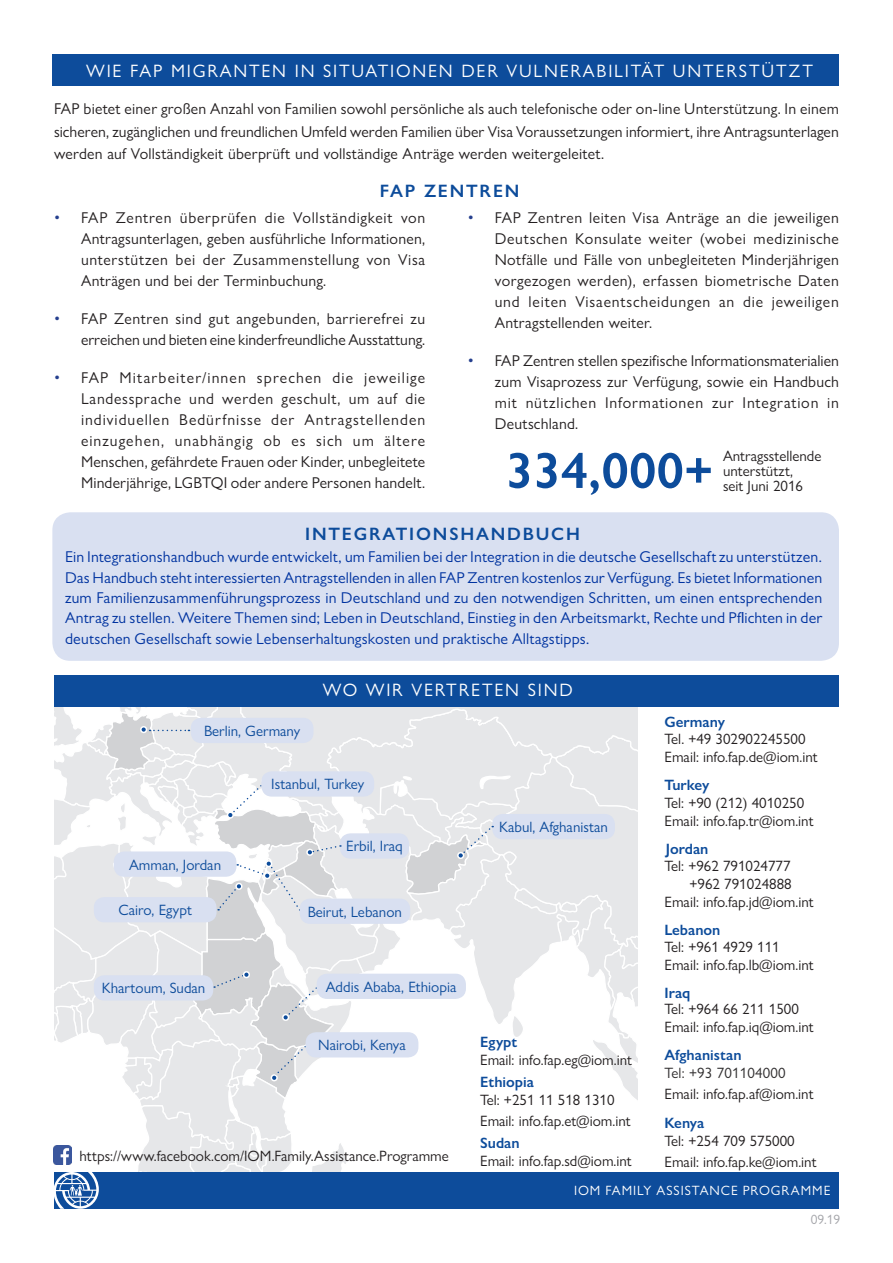
<style>
.page{position:relative;width:893px;height:1263px;background:#fff}
.page>*{position:absolute;margin:0;border:0;box-sizing:border-box;transform-origin:0 0}
.t1{font:600 51px "Gill Sans Nova";letter-spacing:.01em;color:#0d4c9b}
.t2{font:18px "Gill Sans Nova";letter-spacing:.1em;color:#fff}
.t3{font:600 18px "Gill Sans Nova";letter-spacing:.1em;color:#0d4c9b}
.Paragraph_Style_1{font:15.75px/21px "Gill Sans Nova";letter-spacing:.015em;color:#231f20;text-align:justify}
.Paragraph_Style_1-2{font:15.75px/20.2px "Gill Sans MT Pro";letter-spacing:.01em;color:#0033a0;text-align:justify}
.t4{font:15px/18px "Gill Sans Nova";color:#231f20}
.t5{font:15px "Gill Sans Nova";color:#0d4c9b}
.t6{font:600 15px "Gill Sans Nova";color:#0d4c9b}
.t7{font:15px "Gill Sans Nova";letter-spacing:.01em;color:#312f30}
.t8{font:13.5px "Gill Sans Nova";letter-spacing:.07em;color:#fff}
.t9{font:13.5px "Gill Sans Nova";color:#a5a6aa}
.s1{font-size:16.5px;color:#253f8e}
</style>
<div class="page">
<div style="left:54px;top:675px;width:785px;height:32px;background:#0d4c9b"></div>
<div style="left:52px;top:512px;width:787px;height:149px;background:#d9e0f1;border-radius:18px"></div>
<div style="left:53px;top:54px;width:786px;height:32px;background:#0d4c9b"></div>
<div style="left:54px;top:1172px;width:785px;height:37px;background:#0d4c9b"></div>
<svg style="left:53px;top:707px;width:585px;height:502px"></svg>
<p class="t2" style="left:86px;top:60px;width:728px">WIE FAP MIGRANTEN IN SITUATIONEN DER VULNERABILITÄT UNTERSTÜTZT</p>
<p class="Paragraph_Style_1" style="left:54px;top:97px;width:786px;line-height:22.5px">FAP bietet einer großen Anzahl von Familien sowohl persönliche als auch telefonische oder on-line Unterstützung. In einem sicheren, zugänglichen und freundlichen Umfeld werden Familien über Visa Voraussetzungen informiert, ihre Antragsunterlagen werden auf Vollständigkeit überprüft und vollständige Anträge werden weitergeleitet.</p>
<p class="t3" style="left:380px;top:180px;width:141px">FAP ZENTREN</p>
<p class="Paragraph_Style_1" style="left:81px;top:207px;width:346px;text-indent:-27px"><span class="s1">•</span> FAP Zentren überprüfen die Vollständigkeit von Antragsunterlagen, geben ausführliche Informationen, unterstützen bei der Zusammenstellung von Visa Anträgen und bei der Terminbuchung.</p>
<p class="Paragraph_Style_1" style="left:54px;top:308px;width:373px;text-align:right"><span class="s1">•</span> FAP Zentren sind gut angebunden, barrierefrei zu erreichen und bieten eine kinderfreundliche Ausstattung.</p>
<p class="Paragraph_Style_1" style="left:81px;top:367px;width:346px;text-indent:-27px"><span class="s1">•</span> FAP Mitarbeiter/innen sprechen die jeweilige Landessprache und werden geschult, um auf die individuellen Bedürfnisse der Antragstellenden einzugehen, unabhängig ob es sich um ältere Menschen, gefährdete Frauen oder Kinder, unbegleitete Minderjährige, LGBTQI oder andere Personen handelt.</p>
<p class="Paragraph_Style_1" style="left:495px;top:207px;width:346px;text-indent:-27px"><span class="s1">•</span> FAP Zentren leiten Visa Anträge an die jeweiligen Deutschen Konsulate weiter (wobei medizinische Notfälle und Fälle von unbegleiteten Minderjährigen vorgezogen werden), erfassen biometrische Daten und leiten Visaentscheidungen an die jeweiligen Antragstellenden weiter.</p>
<p class="Paragraph_Style_1" style="left:495px;top:350px;width:346px;text-indent:-27px"><span class="s1">•</span> FAP Zentren stellen spezifische Informationsmaterialien zum Visaprozess zur Verfügung, sowie ein Handbuch mit nützlichen Informationen zur Integration in Deutschland.</p>
<p class="t1" style="left:506px;top:439px;width:209px">334,000+</p>
<p class="t4" style="left:723px;top:447px;width:100px">Antragsstellende</p>
<p class="t4" style="left:723px;top:462px;width:71px">unterstützt,</p>
<p class="t4" style="left:723px;top:477px;width:82px">seit Juni 2016</p>
<p class="t3" style="left:305px;top:523px;width:276px">INTEGRATIONSHANDBUCH</p>
<p class="Paragraph_Style_1-2" style="left:65px;top:547px;width:759px">Ein Integrationshandbuch wurde entwickelt, um Familien bei der Integration in die deutsche Gesellschaft zu unterstützen.<br>Das Handbuch steht interessierten Antragstellenden in allen FAP Zentren kostenlos zur Verfügung. Es bietet Informationen zum Familienzusammenführungsprozess in Deutschland und zu den notwendigen Schritten, um einen entsprechenden Antrag zu stellen. Weitere Themen sind; Leben in Deutschland, Einstieg in den Arbeitsmarkt, Rechte und Pflichten in der deutschen Gesellschaft sowie Lebenserhaltungskosten und praktische Alltagstipps.</p>
<p class="t5" style="left:204px;top:722px;width:98px">Berlin, Germany</p>
<p class="t2" style="left:323px;top:679px;width:252px">WO WIR VERTRETEN SIND</p>
<p class="t5" style="left:129px;top:856px;width:94px">Amman, Jordan</p>
<p class="t5" style="left:119px;top:901px;width:75px">Cairo, Egypt</p>
<p class="t5" style="left:271px;top:775px;width:94px">Istanbul, Turkey</p>
<p class="t5" style="left:346px;top:837px;width:58px">Erbil, Iraq</p>
<p class="t5" style="left:308px;top:902px;width:96px">Beirut, Lebanon</p>
<p class="t5" style="left:499px;top:817px;width:110px">Kabul, Afghanistan</p>
<p class="t6" style="left:664px;top:712px;width:62px">Germany</p>
<p class="t4" style="left:664px;top:730px;width:155px">Tel. +49 302902245500<br>Email: info.fap.de@iom.int</p>
<p class="t6" style="left:664px;top:776px;width:46px">Turkey</p>
<p class="t4" style="left:664px;top:793px;width:141px">Tel: +90 (212) 4010250</p>
<p class="t4" style="left:664px;top:811px;width:151px">Email: info.fap.tr@iom.int</p>
<p class="t6" style="left:666px;top:840px;width:44px">Jordan</p>
<p class="t4" style="left:664px;top:857px;width:128px">Tel: +962 791024777</p>
<p class="t4" style="left:689px;top:875px;width:104px">+962 791024888</p>
<p class="t4" style="left:664px;top:893px;width:151px">Email: info.fap.jd@iom.int</p>
<p class="t6" style="left:664px;top:921px;width:57px">Lebanon</p>
<p class="t4" style="left:664px;top:937px;width:117px">Tel: +961 4929 111</p>
<p class="t4" style="left:664px;top:955px;width:151px">Email: info.fap.lb@iom.int</p>
<p class="t5" style="left:102px;top:979px;width:105px">Khartoum, Sudan</p>
<p class="t5" style="left:326px;top:977px;width:132px">Addis Ababa, Ethiopia</p>
<p class="t5" style="left:318px;top:1036px;width:89px">Nairobi, Kenya</p>
<p class="t4" style="left:80px;top:1146px;width:371px">https://www.facebook.com/IOM.Family.Assistance.Programme</p>
<p class="t6" style="left:664px;top:984px;width:27px">Iraq</p>
<p class="t4" style="left:664px;top:1000px;width:136px">Tel: +964 66 211 1500</p>
<p class="t4" style="left:664px;top:1018px;width:151px">Email: info.fap.iq@iom.int</p>
<p class="t6" style="left:480px;top:1032px;width:39px">Egypt</p>
<p class="t4" style="left:480px;top:1050px;width:153px">Email: info.fap.eg@iom.int</p>
<p class="t6" style="left:664px;top:1046px;width:79px">Afghanistan</p>
<p class="t7" style="left:664px;top:1064px;width:123px">Tel: +93 701104000</p>
<p class="t4" style="left:664px;top:1085px;width:151px">Email: info.fap.af@iom.int</p>
<p class="t6" style="left:480px;top:1073px;width:55px">Ethiopia</p>
<p class="t4" style="left:480px;top:1091px;width:136px">Tel: +251 11 518 1310</p>
<p class="t4" style="left:480px;top:1112px;width:152px">Email: info.fap.et@iom.int</p>
<p class="t6" style="left:664px;top:1113px;width:41px">Kenya</p>
<p class="t4" style="left:664px;top:1131px;width:132px">Tel: +254 709 575000</p>
<p class="t4" style="left:664px;top:1152px;width:154px">Email: info.fap.ke@iom.int</p>
<p class="t6" style="left:480px;top:1134px;width:41px">Sudan</p>
<p class="t4" style="left:480px;top:1152px;width:153px">Email: info.fap.sd@iom.int</p>
<p class="t8" style="left:574px;top:1182px;width:258px">IOM FAMILY ASSISTANCE PROGRAMME</p>
<p class="t9" style="left:811px;top:1211px;width:31px">09.19</p>
</div>
